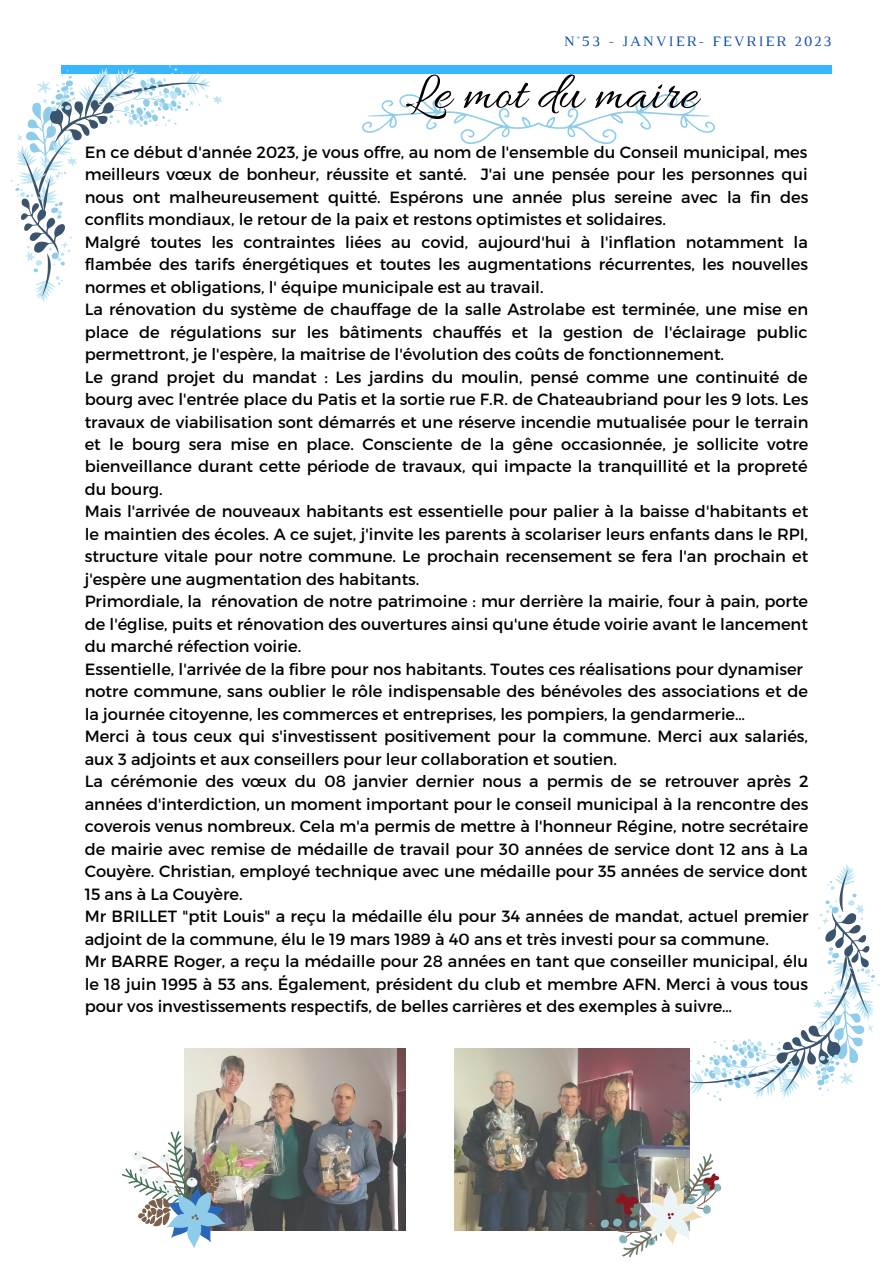
<style>
.page{position:relative;width:893px;height:1264px;background:#fff}
.page>*{position:absolute;margin:0;border:0;box-sizing:border-box;transform-origin:0 0}
.t1{font:54.3px "Allura";color:#000}
.t2{font:16.2px/22.5px "Montserrat";color:#000}
.t3{font:14.7px "Luthier";letter-spacing:.14em;color:#004aad}
</style>
<div class="page">
<div style="left:61px;top:65px;width:770px;height:8px;background:#38b6ff"></div>
<svg style="left:35px;top:65px;width:137px;height:237px"></svg>
<svg style="left:10px;top:68px;width:212px;height:214px"></svg>
<svg style="left:689px;top:864px;width:166px;height:236px"></svg>
<svg style="left:689px;top:884px;width:190px;height:214px"></svg>
<svg style="left:362px;top:94px;width:354px;height:50px"></svg>
<img style="left:184px;top:1048px;width:222px;height:182px">
<img style="left:454px;top:1048px;width:235px;height:182px">
<svg style="left:598px;top:1139px;width:124px;height:119px"></svg>
<svg style="left:122px;top:1131px;width:103px;height:117px"></svg>
<p class="t3" style="left:564px;top:36px;width:269px">N°53 - JANVIER- FEVRIER 2023</p>
<h1 class="t1" style="left:405px;top:63px;width:293px">Le mot du maire</h1>
<p class="t2" style="left:85px;top:140px;width:725px">En ce début d'année 2023, je vous offre, au nom de l'ensemble du Conseil municipal, mes meilleurs vœux de bonheur, réussite et santé. J'ai une pensée pour les personnes qui nous ont malheureusement quitté. Espérons une année plus sereine avec la fin des conflits mondiaux, le retour de la paix et restons optimistes et solidaires.<br>Malgré toutes les contraintes liées au covid, aujourd'hui à l'inflation notamment la flambée des tarifs énergétiques et toutes les augmentations récurrentes, les nouvelles normes et obligations, l' équipe municipale est au travail.<br>La rénovation du système de chauffage de la salle Astrolabe est terminée, une mise en place de régulations sur les bâtiments chauffés et la gestion de l'éclairage public permettront, je l'espère, la maitrise de l'évolution des coûts de fonctionnement.<br>Le grand projet du mandat : Les jardins du moulin, pensé comme une continuité de bourg avec l'entrée place du Patis et la sortie rue F.R. de Chateaubriand pour les 9 lots. Les travaux de viabilisation sont démarrés et une réserve incendie mutualisée pour le terrain et le bourg sera mise en place. Consciente de la gêne occasionnée, je sollicite votre bienveillance durant cette période de travaux, qui impacte la tranquillité et la propreté du bourg.<br>Mais l'arrivée de nouveaux habitants est essentielle pour palier à la baisse d'habitants et le maintien des écoles. A ce sujet, j'invite les parents à scolariser leurs enfants dans le RPI, structure vitale pour notre commune. Le prochain recensement se fera l'an prochain et j'espère une augmentation des habitants.<br>Primordiale, la rénovation de notre patrimoine : mur derrière la mairie, four à pain, porte de l'église, puits et rénovation des ouvertures ainsi qu'une étude voirie avant le lancement du marché réfection voirie.<br>Essentielle, l'arrivée de la fibre pour nos habitants. Toutes ces réalisations pour dynamiser notre commune, sans oublier le rôle indispensable des bénévoles des associations et de la journée citoyenne, les commerces et entreprises, les pompiers, la gendarmerie…<br>Merci à tous ceux qui s'investissent positivement pour la commune. Merci aux salariés, aux 3 adjoints et aux conseillers pour leur collaboration et soutien.<br>La cérémonie des vœux du 08 janvier dernier nous a permis de se retrouver après 2 années d'interdiction, un moment important pour le conseil municipal à la rencontre des coverois venus nombreux. Cela m'a permis de mettre à l'honneur Régine, notre secrétaire de mairie avec remise de médaille de travail pour 30 années de service dont 12 ans à La Couyère. Christian, employé technique avec une médaille pour 35 années de service dont 15 ans à La Couyère.<br>Mr BRILLET "ptit Louis" a reçu la médaille élu pour 34 années de mandat, actuel premier adjoint de la commune, élu le 19 mars 1989 à 40 ans et très investi pour sa commune.<br>Mr BARRE Roger, a reçu la médaille pour 28 années en tant que conseiller municipal, élu le 18 juin 1995 à 53 ans. Également, président du club et membre AFN. Merci à vous tous pour vos investissements respectifs, de belles carrières et des exemples à suivre…</p>
</div>
